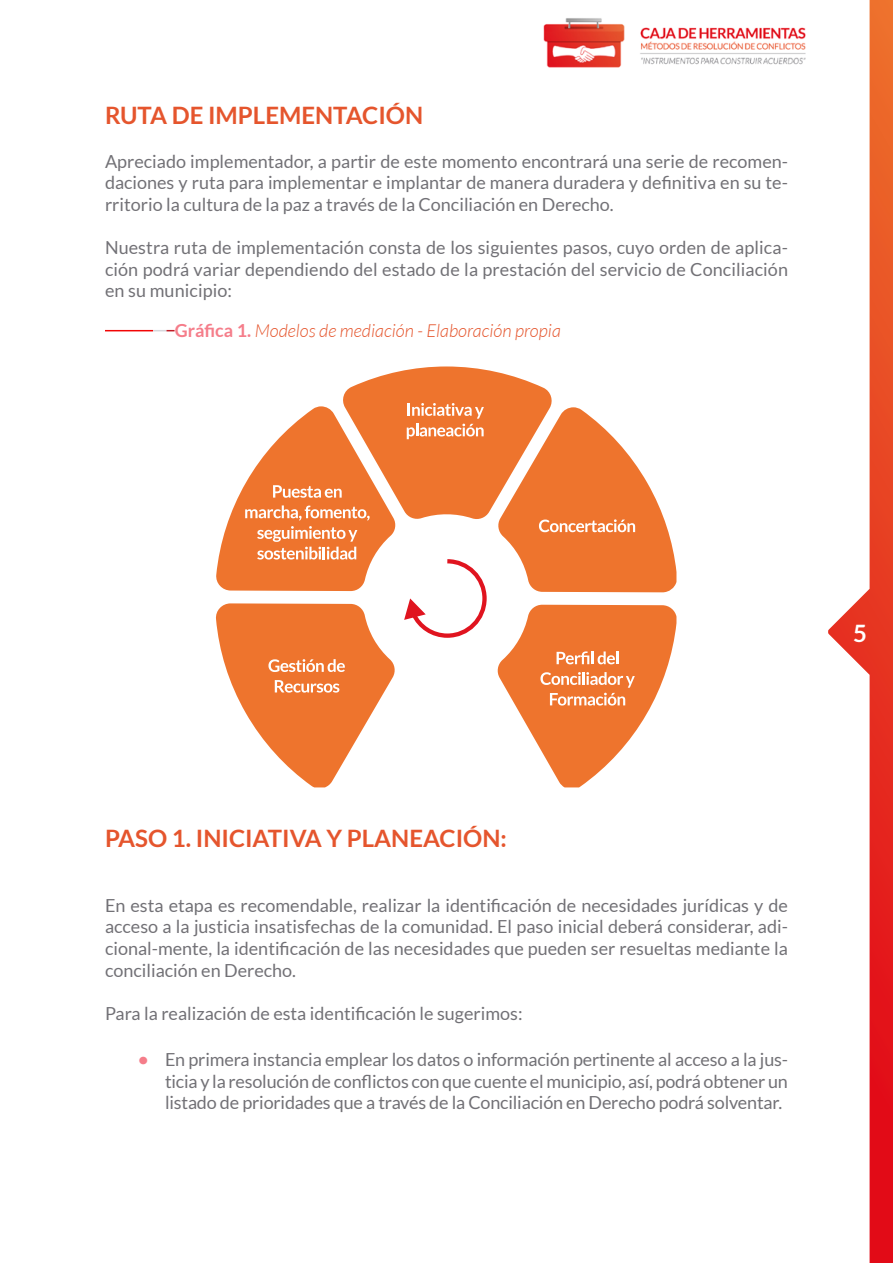
<style>
.page{position:relative;width:893px;height:1263px;background:#fff}
.page>*{position:absolute;margin:0;border:0;box-sizing:border-box;transform-origin:0 0}
.t1{font:700 24px "Lato";color:#e5552d}
.t2{font:700 24px "Lato";color:#fff}
.t3{font:18px/21.6px "Lato";color:#727176;text-align:justify}
.t4{font:italic 300 18px "Lato";color:#e5552d}
.s1{font-weight:700;font-style:normal;color:#f57d8a}
.s2{font-weight:700;color:#f57d8a}
</style>
<div class="page">
<svg style="left:828px;top:0;width:65px;height:1263px"></svg>
<img style="left:543px;top:18px;width:263px;height:50px">
<hr style="left:105px;top:330px;width:48px;height:1px;background:#f20505">
<svg style="left:153px;top:330px;width:22px;height:1px"></svg>
<svg style="left:216px;top:366px;width:460px;height:421px"></svg>
<svg style="left:407px;top:403px;width:77px;height:36px"></svg>
<svg style="left:273px;top:485px;width:69px;height:13px"></svg>
<svg style="left:245px;top:505px;width:125px;height:54px"></svg>
<svg style="left:539px;top:519px;width:96px;height:13px"></svg>
<svg style="left:557px;top:651px;width:61px;height:13px"></svg>
<svg style="left:540px;top:672px;width:95px;height:33px"></svg>
<svg style="left:268px;top:659px;width:77px;height:13px"></svg>
<svg style="left:275px;top:680px;width:64px;height:13px"></svg>
<svg style="left:404px;top:557px;width:85px;height:83px"></svg>
<h1 class="t1" style="left:105px;top:102px;width:320px">RUTA DE IMPLEMENTACIÓN</h1>
<p class="t3" style="left:105px;top:150px;width:684px">Apreciado implementador, a partir de este momento encontrará una serie de recomen&shy;daciones y ruta para implementar e implantar de manera duradera y definitiva en su te&shy;rritorio la cultura de la paz a través de la Conciliación en Derecho.</p>
<p class="t3" style="left:105px;top:236px;width:684px">Nuestra ruta de implementación consta de los siguientes pasos, cuyo orden de aplica&shy;ción podrá variar dependiendo del estado de la prestación del servicio de Conciliación en su municipio:</p>
<p class="t4" style="left:175px;top:321px;width:387px"><span class="s1">Gráfica 1.</span> Modelos de mediación - Elaboración propia</p>
<h1 class="t2" style="left:853px;top:619px;width:15px">5</h1>
<h1 class="t1" style="left:105px;top:824px;width:403px">PASO 1. INICIATIVA Y PLANEACIÓN:</h1>
<p class="t3" style="left:105px;top:894px;width:684px">En esta etapa es recomendable, realizar la identificación de necesidades jurídicas y de acceso a la justicia insatisfechas de la comunidad. El paso inicial deberá considerar, adi&shy;cional-mente, la identificación de las necesidades que pueden ser resueltas mediante la conciliación en Derecho.</p>
<p class="t3" style="left:105px;top:1002px;width:419px">Para la realización de esta identificación le sugerimos:</p>
<p class="t3" style="left:165px;top:1048px;width:624px;text-indent:-27px"><span class="s2">•</span> En primera instancia emplear los datos o información pertinente al acceso a la jus&shy;ticia y la resolución de conflictos con que cuente el municipio, así, podrá obtener un listado de prioridades que a través de la Conciliación en Derecho podrá solventar.</p>
</div>
